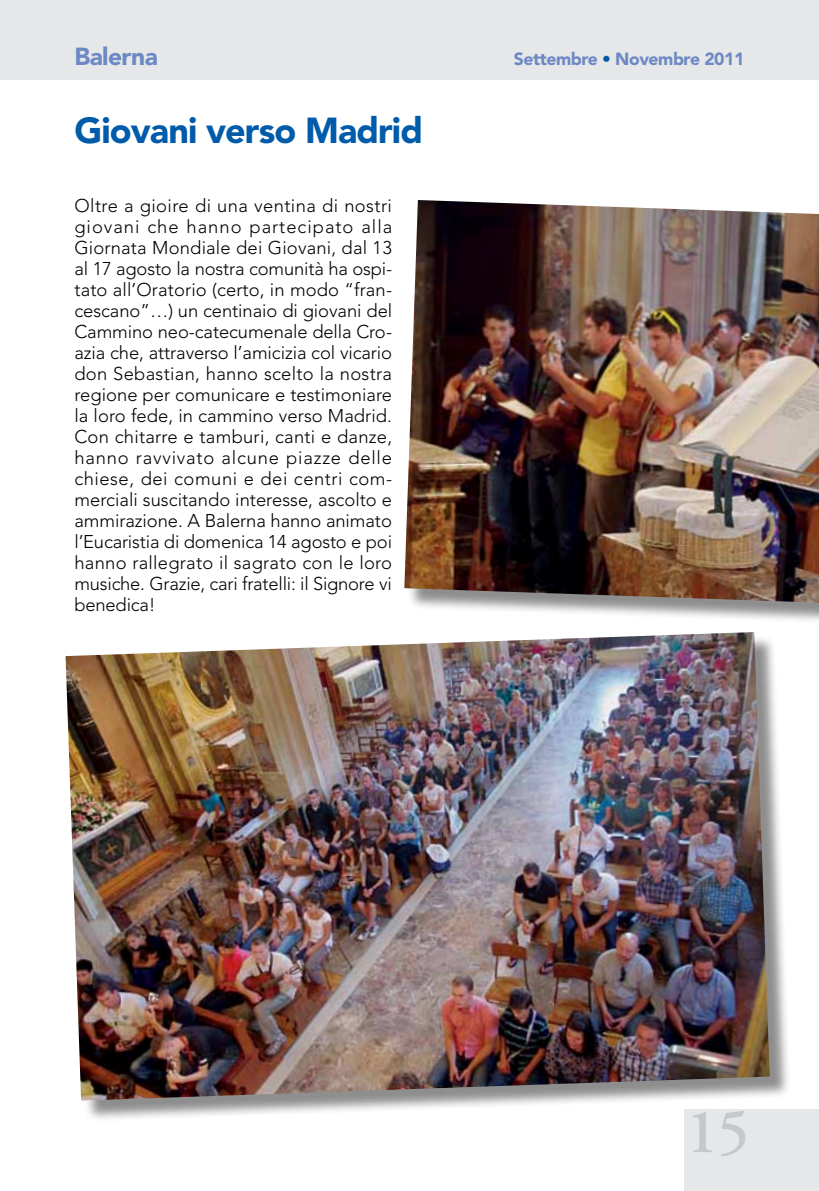
<style>
.page{position:relative;width:819px;height:1191px;background:#fff}
.page>*{position:absolute;margin:0;border:0;box-sizing:border-box;transform-origin:0 0}
.t1{font:600 63px "Adobe Garamond Pro";color:#c7c8ca}
.t2{font:900 35.88px "Avenir";letter-spacing:-.025em;color:#005baa}
.t3{font:900 24.5px "Avenir";letter-spacing:-.025em;color:#6d89c5}
.t4{font:300 18.38px/21px "Avenir";letter-spacing:-.01em;color:#000;text-align:justify}
.t5{font:900 17.5px "Avenir";letter-spacing:-.025em;color:#6d89c5}
.s1{color:#005baa}
</style>
<div class="page">
<div style="left:0;top:0;width:819px;height:79px;background:#e6e7e8"></div>
<div style="left:685px;top:1109px;width:134px;height:82px;background:#e6e7e8"></div>
<div style="left:407px;top:203px;width:412px;height:422px;background:#000;opacity:.45"></div>
<img style="left:404px;top:200px;width:415px;height:402px">
<div style="left:69px;top:635px;width:722px;height:486px;background:#000;opacity:.45"></div>
<img style="left:66px;top:632px;width:703px;height:468px">
<h3 class="t3" style="left:74px;top:42px;width:85px">Balerna</h3>
<p class="t5" style="left:514px;top:48px;width:232px">Settembre <span class="s1">•</span> Novembre 2011</p>
<h2 class="t2" style="left:74px;top:108px;width:350px">Giovani verso Madrid</h2>
<p class="t4" style="left:74px;top:195px;width:319px">Oltre a gioire di una ventina di nostri giovani che hanno partecipato alla Giornata Mondiale dei Giovani, dal 13 al 17 agosto la nostra comunità ha ospi&shy;tato all’Oratorio (certo, in modo “fran&shy;cescano”…) un centinaio di giovani del Cammino neo-catecumenale della Cro&shy;azia che, attraverso l’amicizia col vicario don Sebastian, hanno scelto la nostra regione per comunicare e testimoniare la loro fede, in cammino verso Madrid.<br>Con chitarre e tamburi, canti e danze, hanno ravvivato alcune piazze delle chiese, dei comuni e dei centri com&shy;merciali suscitando interesse, ascolto e ammirazione. A Balerna hanno animato l’Eucaristia di domenica 14 agosto e poi hanno rallegrato il sagrato con le loro musiche. Grazie, cari fratelli: il Signore vi benedica!</p>
<h1 class="t1" style="left:685px;top:1095px;width:65px">15</h1>
</div>
